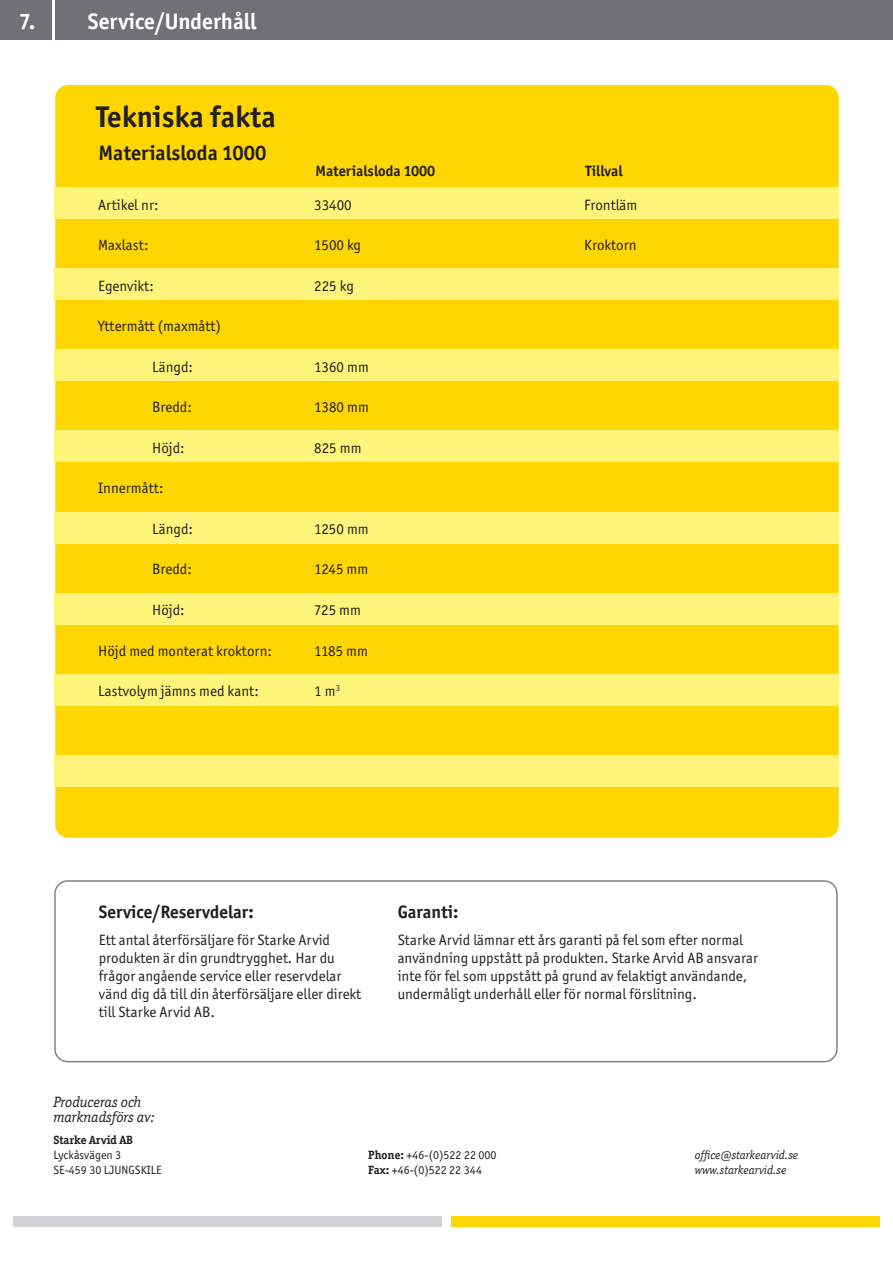
<style>
.page{position:relative;width:893px;height:1263px;background:#fff}
.page>*{position:absolute;margin:0;border:0;box-sizing:border-box;transform-origin:0 0}
.t1{font:700 30px "Officina Sans ITC";color:#231f20}
.t2{font:700 22.5px "Officina Sans ITC";color:#fff}
.t3{font:700 21px "Officina Sans ITC";color:#231f20}
.Underrubrik{font:700 18px "Officina Sans ITC";color:#231f20}
.Brödtext{font:15px/18px "Officina Sans ITC";color:#231f20}
.t4{font:italic 15px/15px "Officina Ser ITC";color:#231f20}
.t5{font:700 15px "Officina Sans ITC";color:#231f20}
.t6{font:12px "Officina Sans ITC";color:#231f20}
.t7{font:italic 12px "Officina Ser ITC";color:#231f20}
.t8{font:700 12px "Officina Ser ITC";color:#231f20}
.s1{font-family:"Officina Ser ITC";font-weight:700}
</style>
<div class="page">
<div style="left:0;top:0;width:893px;height:40px;background:#717074"></div>
<div style="left:55px;top:85px;width:784px;height:753px;background:#fed702;border-radius:13px"></div>
<div style="left:451px;top:1216px;width:429px;height:11px;background:#fed702"></div>
<div style="left:13px;top:1216px;width:429px;height:11px;background:#d1d2d4"></div>
<hr style="left:53px;top:0;width:2px;height:47px;background:#fff">
<div style="left:54px;top:674px;width:785px;height:32px;background:#fff57a"></div>
<div style="left:54px;top:755px;width:785px;height:32px;background:#fff57a"></div>
<div style="left:54px;top:187px;width:785px;height:32px;background:#fff57a"></div>
<div style="left:54px;top:268px;width:785px;height:32px;background:#fff57a"></div>
<div style="left:54px;top:349px;width:785px;height:32px;background:#fff57a"></div>
<div style="left:54px;top:430px;width:785px;height:32px;background:#fff57a"></div>
<div style="left:54px;top:512px;width:785px;height:32px;background:#fff57a"></div>
<div style="left:54px;top:593px;width:785px;height:32px;background:#fff57a"></div>
<div style="left:54px;top:880px;width:784px;height:182px;border:2px solid #808285;border-radius:13px"></div>
<p class="t2" style="left:19px;top:7px;width:18px">7.</p>
<p class="t2" style="left:88px;top:7px;width:170px">Service/Underhåll</p>
<p class="t1" style="left:96px;top:98px;width:181px">Tekniska fakta</p>
<p class="t3" style="left:99px;top:139px;width:169px">Materialsloda 1000</p>
<p class="t5" style="left:315px;top:162px;width:121px">Materialsloda 1000</p>
<p class="t5" style="left:585px;top:162px;width:38px">Tillval</p>
<p class="Brödtext" style="left:98px;top:196px;width:62px">Artikel nr:</p>
<p class="Brödtext" style="left:314px;top:196px;width:39px">33400</p>
<p class="Brödtext" style="left:584px;top:196px;width:55px">Frontläm</p>
<p class="Brödtext" style="left:98px;top:236px;width:52px">Maxlast:</p>
<p class="Brödtext" style="left:314px;top:236px;width:48px">1500 kg</p>
<p class="Brödtext" style="left:584px;top:236px;width:54px">Kroktorn</p>
<p class="Brödtext" style="left:98px;top:277px;width:57px">Egenvikt:</p>
<p class="Brödtext" style="left:314px;top:277px;width:41px">225 kg</p>
<p class="Brödtext" style="left:98px;top:317px;width:124px">Yttermått (maxmått)</p>
<p class="Brödtext" style="left:152px;top:358px;width:42px">Längd:</p>
<p class="Brödtext" style="left:314px;top:358px;width:56px">1360 mm</p>
<p class="Brödtext" style="left:152px;top:398px;width:41px">Bredd:</p>
<p class="Brödtext" style="left:314px;top:398px;width:56px">1380 mm</p>
<p class="Brödtext" style="left:152px;top:439px;width:34px">Höjd:</p>
<p class="Brödtext" style="left:314px;top:439px;width:49px">825 mm</p>
<p class="Brödtext" style="left:98px;top:479px;width:67px">Innermått:</p>
<p class="Brödtext" style="left:152px;top:520px;width:42px">Längd:</p>
<p class="Brödtext" style="left:314px;top:520px;width:56px">1250 mm</p>
<p class="Brödtext" style="left:152px;top:560px;width:41px">Bredd:</p>
<p class="Brödtext" style="left:314px;top:560px;width:56px">1245 mm</p>
<p class="Brödtext" style="left:152px;top:601px;width:34px">Höjd:</p>
<p class="Brödtext" style="left:314px;top:601px;width:48px">725 mm</p>
<p class="Brödtext" style="left:98px;top:641px;width:175px">Höjd med monterat kroktorn:</p>
<p class="Brödtext" style="left:314px;top:641px;width:55px">1185 mm</p>
<p class="Brödtext" style="left:98px;top:682px;width:162px">Lastvolym jämns med kant:</p>
<p class="Brödtext" style="left:314px;top:682px;width:27px">1 m<sup>3</sup></p>
<p class="Underrubrik" style="left:99px;top:901px;width:156px">Service/Reservdelar:</p>
<p class="Brödtext" style="left:99px;top:931px;width:264px">Ett antal återförsäljare för Starke Arvid produkten är din grundtrygghet. Har du frågor angående service eller reservdelar vänd dig då till din återförsäljare eller direkt till Starke Arvid AB.</p>
<p class="t4" style="left:53px;top:1094px;width:103px">Produceras och marknadsförs av:</p>
<p class="Underrubrik" style="left:398px;top:901px;width:62px">Garanti:</p>
<p class="Brödtext" style="left:398px;top:931px;width:362px">Starke Arvid lämnar ett års garanti på fel som efter normal användning uppstått på produkten. Starke Arvid AB ansvarar inte för fel som uppstått på grund av felaktigt användande, undermåligt underhåll eller för normal förslitning.</p>
<p class="t8" style="left:53px;top:1133px;width:81px">Starke Arvid AB</p>
<p class="t6" style="left:53px;top:1148px;width:69px">Lyckåsvägen 3</p>
<p class="t6" style="left:53px;top:1163px;width:110px">SE-459 30 LJUNGSKILE</p>
<p class="t6" style="left:368px;top:1148px;width:130px"><span class="s1">Phone:</span> +46-(0)522 22 000</p>
<p class="t6" style="left:368px;top:1163px;width:115px"><span class="s1">Fax:</span> +46-(0)522 22 344</p>
<p class="t7" style="left:695px;top:1148px;width:105px">office@starkearvid.se</p>
<p class="t7" style="left:695px;top:1163px;width:93px">www.starkearvid.se</p>
</div>
